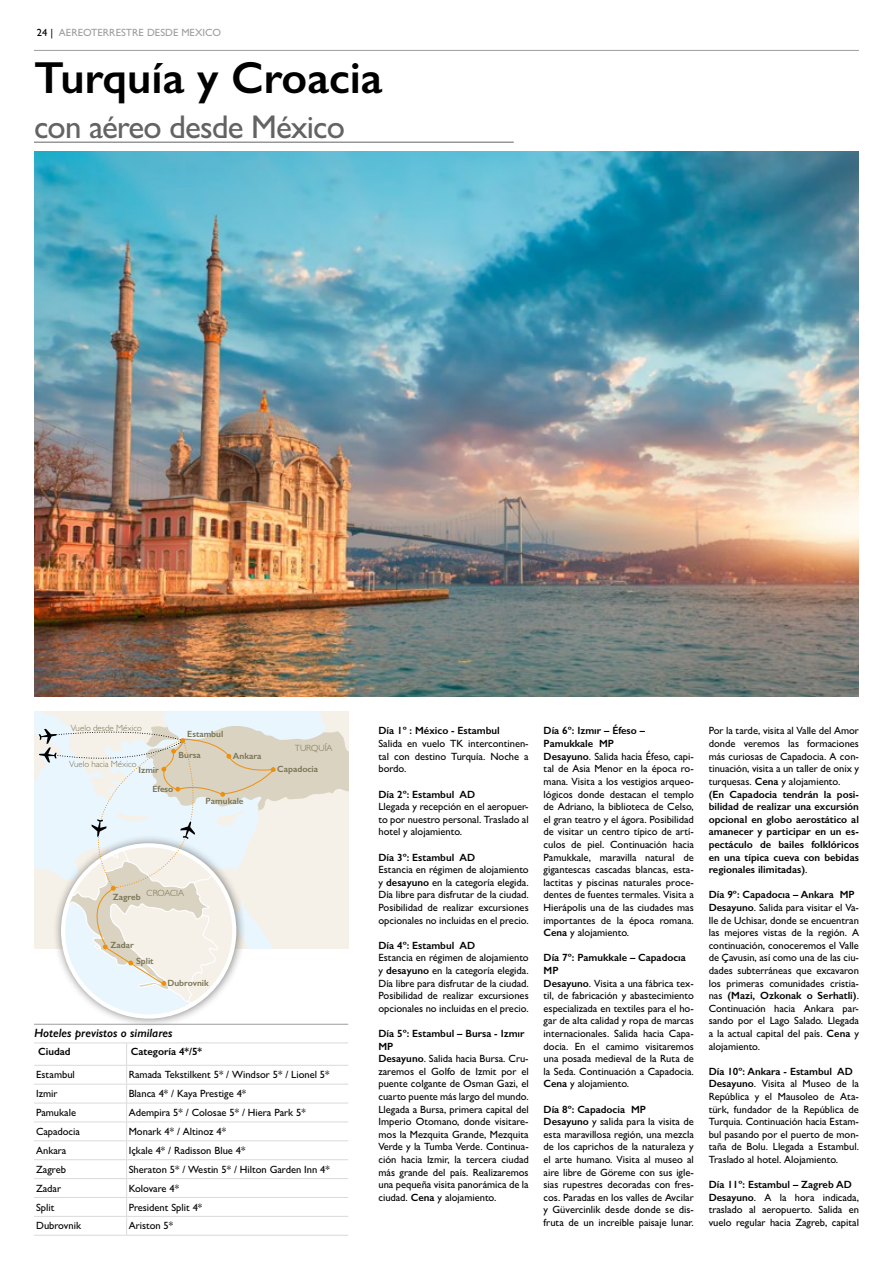
<style>
.page{position:relative;width:893px;height:1263px;background:#fff}
.page>*{position:absolute;margin:0;border:0;box-sizing:border-box;transform-origin:0 0}
.t1{font:600 45px "Gill Sans";color:#000}
.t2{font:500 33px "Gill Sans";letter-spacing:-.025em;color:#646363}
.t3{font:italic 600 12px "Gill Sans";color:#000}
.t4{font:500 10.5px/12.6px "Gill Sans";color:#000}
.t5{font:600 10.5px/12.6px "Gill Sans";color:#000}
.t6{font:500 10.5px "Gill Sans";color:#9d9d9c}
.t7{font:600 9px "Gill Sans";color:#797354}
.t8{font:300 9px "Gill Sans";color:#797354}
.t9{font:300 9px "Gill Sans";letter-spacing:-.02em;color:#797354}
.s1{color:#000}
.s2{font-weight:600}
.s3{font-weight:500}
</style>
<div class="page">
<hr style="left:34px;top:50px;width:825px;height:1px;background:#9d9d9c">
<hr style="left:34px;top:142px;width:480px;height:1px;background:#646363">
<img style="left:34px;top:152px;width:825px;height:545px">
<div style="left:52px;top:835px;width:194px;height:193px;background:#000;opacity:.5"></div>
<svg style="left:34px;top:712px;width:315px;height:304px"></svg>
<hr style="left:127px;top:1140px;width:221px;height:1px;background:#dadada">
<hr style="left:127px;top:1159px;width:221px;height:1px;background:#dadada">
<hr style="left:34px;top:1084px;width:93px;height:1px;background:#dadada">
<hr style="left:127px;top:1084px;width:221px;height:1px;background:#dadada">
<hr style="left:34px;top:1103px;width:93px;height:1px;background:#dadada">
<hr style="left:127px;top:1103px;width:221px;height:1px;background:#dadada">
<hr style="left:34px;top:1178px;width:93px;height:1px;background:#dadada">
<hr style="left:127px;top:1178px;width:221px;height:1px;background:#dadada">
<hr style="left:34px;top:1197px;width:93px;height:1px;background:#dadada">
<hr style="left:127px;top:1197px;width:221px;height:1px;background:#dadada">
<hr style="left:34px;top:1216px;width:93px;height:1px;background:#dadada">
<hr style="left:127px;top:1216px;width:221px;height:1px;background:#dadada">
<hr style="left:34px;top:1235px;width:93px;height:1px;background:#dadada">
<hr style="left:127px;top:1235px;width:221px;height:1px;background:#dadada">
<hr style="left:34px;top:1042px;width:93px;height:1px;background:#dadada">
<hr style="left:127px;top:1042px;width:221px;height:1px;background:#dadada">
<hr style="left:34px;top:1065px;width:93px;height:1px;background:#dadada">
<hr style="left:127px;top:1065px;width:221px;height:1px;background:#dadada">
<hr style="left:34px;top:1121px;width:93px;height:1px;background:#dadada">
<hr style="left:127px;top:1121px;width:221px;height:1px;background:#dadada">
<hr style="left:34px;top:1140px;width:93px;height:1px;background:#dadada">
<hr style="left:34px;top:1159px;width:93px;height:1px;background:#dadada">
<svg style="left:126px;top:1043px;width:1px;height:192px"></svg>
<hr style="left:34px;top:1024px;width:314px;height:1px;background:#9d9d9c">
<p class="t6" style="left:37px;top:26px;width:186px"><span class="s1">24 |</span> AEREOTERRESTRE DESDE MEXICO</p>
<h1 class="t1" style="left:34px;top:50px;width:350px">Turquía y Croacia</h1>
<h2 class="t2" style="left:34px;top:107px;width:313px">con aéreo desde México</h2>
<p class="t8" style="left:71px;top:722px;width:73px">Vuelo desde México</p>
<p class="t8" style="left:69px;top:758px;width:69px">Vuelo hacia México</p>
<p class="t7" style="left:138px;top:764px;width:22px">Izmir</p>
<p class="t7" style="left:187px;top:729px;width:38px">Estambul</p>
<p class="t7" style="left:179px;top:749px;width:24px">Bursa</p>
<p class="t7" style="left:152px;top:783px;width:23px">Efeso</p>
<p class="t7" style="left:233px;top:751px;width:30px">Ankara</p>
<p class="t7" style="left:206px;top:795px;width:39px">Pamukale</p>
<p class="t8" style="left:295px;top:743px;width:39px">TURQUÍA</p>
<p class="t7" style="left:277px;top:764px;width:42px">Capadocia</p>
<p class="t9" style="left:147px;top:888px;width:39px">CROACIA</p>
<p class="t7" style="left:113px;top:891px;width:29px">Zagreb</p>
<p class="t7" style="left:111px;top:939px;width:25px">Zadar</p>
<p class="t7" style="left:136px;top:956px;width:19px">Split</p>
<p class="t7" style="left:167px;top:978px;width:43px">Dubrovnik</p>
<p class="t3" style="left:34px;top:1026px;width:140px">Hoteles previstos o similares</p>
<p class="t5" style="left:38px;top:1045px;width:34px">Ciudad</p>
<p class="t5" style="left:131px;top:1045px;width:73px">Categoría 4*/5*</p>
<p class="t4" style="left:36px;top:1068px;width:40px">Estambul</p>
<p class="t4" style="left:129px;top:1068px;width:202px">Ramada Tekstilkent 5* / Windsor 5* / Lionel 5*</p>
<p class="t4" style="left:36px;top:1087px;width:23px">Izmir</p>
<p class="t4" style="left:129px;top:1087px;width:119px">Blanca 4* / Kaya Prestige 4*</p>
<p class="t4" style="left:36px;top:1106px;width:41px">Pamukale</p>
<p class="t4" style="left:129px;top:1106px;width:179px">Adempira 5* / Colosae 5* / Hiera Park 5*</p>
<p class="t4" style="left:36px;top:1125px;width:45px">Capadocia</p>
<p class="t4" style="left:129px;top:1125px;width:99px">Monark 4* / Altinoz 4*</p>
<p class="t4" style="left:36px;top:1144px;width:32px">Ankara</p>
<p class="t4" style="left:129px;top:1144px;width:118px">Içkale 4* / Radisson Blue 4*</p>
<p class="t4" style="left:36px;top:1163px;width:31px">Zagreb</p>
<p class="t4" style="left:129px;top:1163px;width:203px">Sheraton 5* / Westin 5* / Hilton Garden Inn 4*</p>
<p class="t4" style="left:36px;top:1182px;width:26px">Zadar</p>
<p class="t4" style="left:129px;top:1182px;width:52px">Kolovare 4*</p>
<p class="t4" style="left:36px;top:1200px;width:20px">Split</p>
<p class="t4" style="left:129px;top:1200px;width:75px">President Split 4*</p>
<p class="t4" style="left:36px;top:1219px;width:46px">Dubrovnik</p>
<p class="t4" style="left:129px;top:1219px;width:46px">Ariston 5*</p>
<p class="t5" style="left:378px;top:724px;width:123px">Día 1º : México - Estambul</p>
<p class="t4" style="left:378px;top:737px;width:152px;text-align:justify">Salida en vuelo TK intercontinen&shy;tal con destino Turquía. Noche a bordo.</p>
<p class="t5" style="left:378px;top:787px;width:98px">Día 2º: Estambul AD</p>
<p class="t4" style="left:378px;top:800px;width:152px;text-align:justify">Llegada y recepción en el aeropuer&shy;to por nuestro personal. Traslado al hotel y alojamiento.</p>
<p class="t5" style="left:378px;top:850px;width:98px">Día 3º: Estambul AD</p>
<p class="t4" style="left:378px;top:863px;width:152px;text-align:justify">Estancia en régimen de alojamiento y <span class="s2">desayuno</span> en la categoría elegida.<br>Día libre para disfrutar de la ciudad.<br>Posibilidad de realizar excursiones opcionales no incluidas en el precio.</p>
<p class="t5" style="left:378px;top:939px;width:98px">Día 4º: Estambul AD</p>
<p class="t4" style="left:378px;top:951px;width:152px;text-align:justify">Estancia en régimen de alojamiento y <span class="s2">desayuno</span> en la categoría elegida.<br>Día libre para disfrutar de la ciudad.<br>Posibilidad de realizar excursiones opcionales no incluidas en el precio.</p>
<p class="t4" style="left:378px;top:1027px;width:152px"><span class="s2">Día 5º: Estambul – Bursa - Izmır<br>MP<br>Desayuno</span>. Salida hacia Bursa. Cru&shy;zaremos el Golfo de Izmit por el puente colgante de Osman Gazi, el cuarto puente más largo del mundo.<br>Llegada a Bursa, primera capital del<br>Imperio Otomano, donde visitare&shy;mos la Mezquita Grande, Mezquita<br>Verde y la Tumba Verde. Continua&shy;ción hacia Izmir, la tercera ciudad más grande del país. Realizaremos una pequeña visita panorámica de la ciudad. <span class="s2">Cena</span> y alojamiento.</p>
<p class="t4" style="left:544px;top:724px;width:152px"><span class="s2">Día 6º: Izmır – Éfeso –<br>Pamukkale MP<br>Desayuno</span>. Salida hacia Éfeso, capi&shy;tal de Asia Menor en la época ro&shy;mana. Visita a los vestigios arqueo&shy;lógicos donde destacan el templo de Adriano, la biblioteca de Celso, el gran teatro y el ágora. Posibilidad de visitar un centro típico de artí&shy;culos de piel. Continuación hacia<br>Pamukkale, maravilla natural de gigantescas cascadas blancas, esta&shy;lactitas y piscinas naturales proce&shy;dentes de fuentes termales. Visita a<br>Hierápolis una de las ciudades mas importantes de la época romana.<br><span class="s2">Cena</span> y alojamiento.</p>
<p class="t4" style="left:544px;top:951px;width:152px"><span class="s2">Día 7º: Pamukkale – Capadocıa<br>MP<br>Desayuno</span>. Visita a una fábrica tex&shy;til, de fabricación y abastecimiento especializada en textiles para el ho&shy;gar de alta calidad y ropa de marcas internacionales. Salida hacia Capa&shy;docia. En el camimo visitaremos una posada medieval de la Ruta de la Seda. Continuación a Capadocia.<br><span class="s2">Cena</span> y alojamiento.</p>
<p class="t4" style="left:544px;top:1102px;width:152px"><span class="s2">Día 8º: Capadocia MP<br>Desayuno</span> y salida para la visita de esta maravillosa región, una mezcla de los caprichos de la naturaleza y el arte humano. Visita al museo al aire libre de Göreme con sus igle&shy;sias rupestres decoradas con fres&shy;cos. Paradas en los valles de Avcilar y Güvercinlik desde donde se dis&shy;fruta de un increíble paisaje lunar.</p>
<p class="t5" style="left:709px;top:724px;width:152px"><span class="s3">Por la tarde, visita al Valle del Amor donde veremos las formaciones más curiosas de Capadocia. A con&shy;tinuación, visita a un taller de onix y turquesas.</span> Cena <span class="s3">y alojamiento.<br></span>(En Capadocia tendrán la posi&shy;bilidad de realizar una excursión opcional en globo aerostático al amanecer y participar en un es&shy;pectáculo de bailes folklóricos en una típica cueva con bebidas regionales ilimitadas)<span class="s3">.</span></p>
<p class="t4" style="left:709px;top:888px;width:152px"><span class="s2">Día 9º: Capadocıa – Ankara MP<br>Desayuno</span>. Salida para visitar el Va&shy;lle de Uchisar, donde se encuentran las mejores vistas de la región. A continuación, conoceremos el Valle de Çavusin, así como una de las ciu&shy;dades subterráneas que excavaron los primeras comunidades cristia&shy;nas <span class="s2">(Mazi, Ozkonak o Serhatli)</span>.<br>Continuación hacia Ankara par&shy;sando por el Lago Salado. Llegada a la actual capital del país. <span class="s2">Cena</span> y alojamiento.</p>
<p class="t4" style="left:709px;top:1065px;width:152px"><span class="s2">Día 10º: Ankara - Estambul AD<br>Desayuno</span>. Visita al Museo de la<br>República y el Mausoleo de Ata&shy;türk, fundador de la República de<br>Turquia. Continuación hacia Estam&shy;bul pasando por el puerto de mon&shy;taña de Bolu. Llegada a Estambul.<br>Traslado al hotel. Alojamiento.</p>
<p class="t4" style="left:709px;top:1178px;width:152px"><span class="s2">Día 11º: Estambul – Zagreb AD<br>Desayuno</span>. A la hora indicada, traslado al aeropuerto. Salida en vuelo regular hacia Zagreb, capital</p>
</div>
